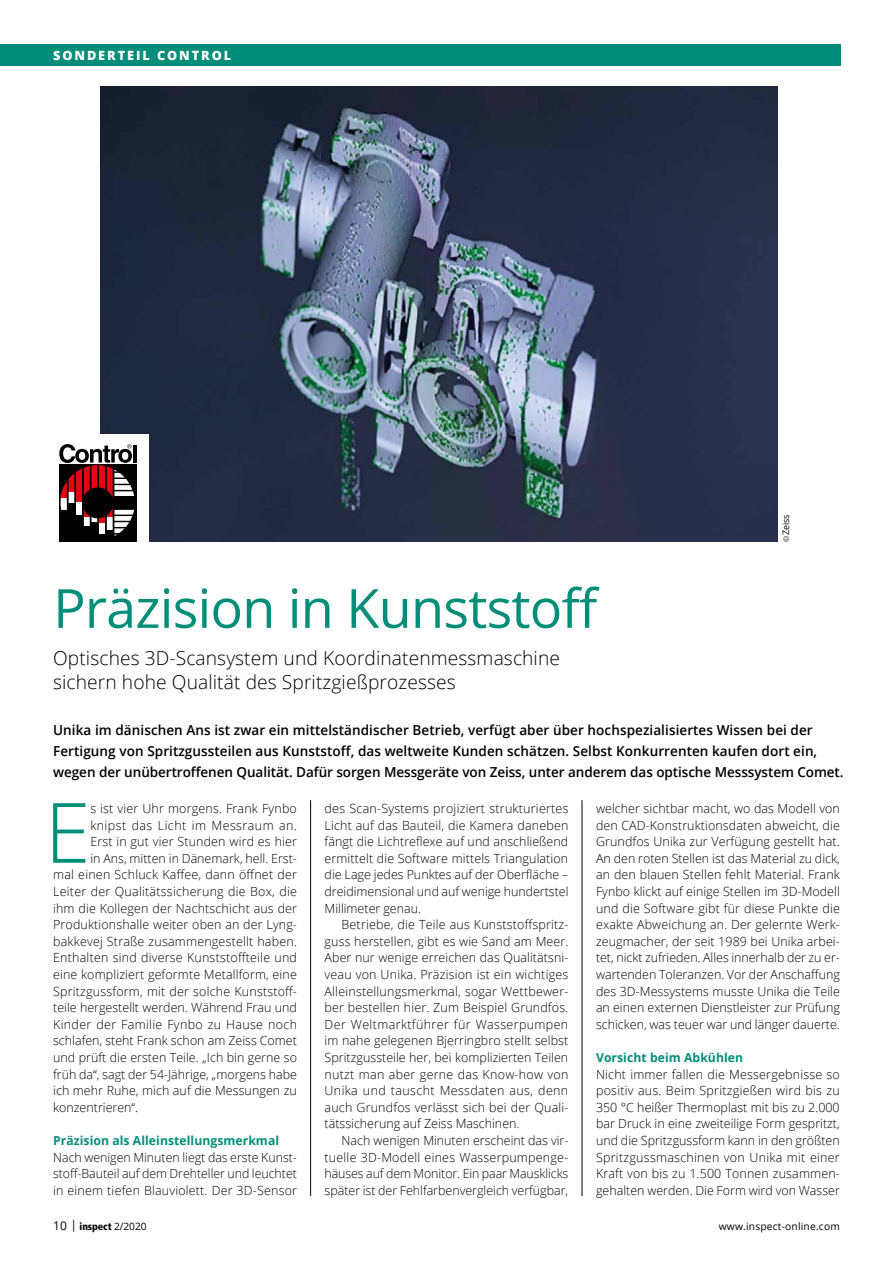
<style>
.page{position:relative;width:893px;height:1263px;background:#fff}
.page>*{position:absolute;margin:0;border:0;box-sizing:border-box;transform-origin:0 0}
.t1{font:300 83.4px "Open Sans";color:#008e79}
.t2{font:54px "Open Sans";letter-spacing:-.015em;color:#008e79}
.t3{font:300 19.2px/24px "Open Sans";letter-spacing:.005em;color:#000}
.t4{font:600 13.8px/21px "Open Sans";letter-spacing:.005em;color:#000}
.t5{font:800 12.75px "Open Sans";letter-spacing:.15em;color:#fff}
.t6{font:300 12.6px/16.6px "Open Sans";letter-spacing:.01em;color:#000;text-align:justify}
.t7{font:300 12.6px "Open Sans";letter-spacing:.03em;color:#000}
.t8{font:300 12.6px "Open Sans";letter-spacing:.035em;color:#000}
.t9{font:700 12.3px "Open Sans";letter-spacing:.005em;color:#008e79}
.t10{font:10.2px "Open Sans";letter-spacing:.02em;color:#000}
.t11{font:900 condensed 10.2px "Frutiger LT Com";letter-spacing:-.01em;color:#000}
.t12{font:9px "Open Sans";letter-spacing:.005em;color:#000}
.s1{font-family:"Minion Pro"}
.s2{font-family:"Open Sans";font-weight:400;font-stretch:normal;font-size:12px}
.s3{font-family:"Open Sans";font-weight:400;font-stretch:normal}
</style>
<div class="page">
<img style="left:100px;top:87px;width:678px;height:454px">
<div style="left:0;top:44px;width:840px;height:21px;background:#008e79"></div>
<hr style="left:582px;top:800px;width:1px;height:396px;background:#000">
<hr style="left:310px;top:800px;width:1px;height:396px;background:#000">
<div style="left:46px;top:434px;width:103px;height:122px;background:#fff"></div>
<svg style="left:59px;top:464px;width:77px;height:77px"></svg>
<svg style="left:59px;top:444px;width:77px;height:84px"></svg>
<div style="left:82px;top:487px;width:31px;height:31px;background:#000;border-radius:50%"></div>
<div style="left:75px;top:515px;width:8px;height:23px;background:#000"></div>
<div style="left:60px;top:511px;width:8px;height:25px;background:#000"></div>
<div style="left:68px;top:503px;width:7px;height:34px;background:#000"></div>
<div style="left:83px;top:526px;width:8px;height:15px;background:#000"></div>
<div style="left:91px;top:522px;width:7px;height:19px;background:#000"></div>
<hr style="left:97px;top:465px;width:2px;height:69px;background:#000">
<hr style="left:67px;top:466px;width:1px;height:69px;background:#000">
<hr style="left:75px;top:466px;width:1px;height:69px;background:#000">
<hr style="left:82px;top:466px;width:2px;height:69px;background:#000">
<hr style="left:90px;top:465px;width:1px;height:70px;background:#000">
<hr style="left:105px;top:465px;width:2px;height:70px;background:#000">
<hr style="left:113px;top:466px;width:1px;height:74px;background:#000">
<p class="t5" style="left:53px;top:46px;width:180px">SONDERTEIL CONTROL</p>
<p class="t12" style="left:780px;top:542px;width:29px;rotate:-90deg"><span class="s1">©</span>Zeiss</p>
<h2 class="t2" style="left:53px;top:571px;width:546px">Präzision in Kunststoff</h2>
<h3 class="t3" style="left:53px;top:645px;width:508px">Optisches 3D-Scansystem und Koordinatenmessmaschine sichern hohe Qualität des Spritzgießprozesses</h3>
<p class="t4" style="left:53px;top:719px;width:792px">Unika im dänischen Ans ist zwar ein mittelständischer Betrieb, verfügt aber über hochspezialisiertes Wissen bei der<br>Fertigung von Spritzgussteilen aus Kunststoff, das weltweite Kunden schätzen. Selbst Konkurrenten kaufen dort ein, wegen der unübertroffenen Qualität. Dafür sorgen Messgeräte von Zeiss, unter anderem das optische Messsystem Comet.</p>
<h1 class="t1" style="left:45px;top:775px;width:47px">E</h1>
<p class="t6" style="left:90px;top:800px;width:208px">s ist vier Uhr morgens. Frank Fynbo</p>
<p class="t8" style="left:90px;top:816px;width:208px">knipst das Licht im Messraum an.</p>
<p class="t6" style="left:90px;top:833px;width:208px">Erst in gut vier Stunden wird es hier</p>
<p class="t6" style="left:90px;top:849px;width:208px">in Ans, mitten in Dänemark, hell. Erst-</p>
<p class="t6" style="left:53px;top:866px;width:245px">mal einen Schluck Kaffee, dann öffnet der</p>
<p class="t6" style="left:53px;top:883px;width:245px">Leiter der Qualitätssicherung die Box, die</p>
<p class="t6" style="left:53px;top:899px;width:245px">ihm die Kollegen der Nachtschicht aus der</p>
<p class="t6" style="left:53px;top:916px;width:245px">Produktionshalle weiter oben an der Lyng-</p>
<p class="t6" style="left:53px;top:932px;width:245px">bakkevej Straße zusammengestellt haben.</p>
<p class="t6" style="left:53px;top:949px;width:245px">Enthalten sind diverse Kunststoffteile und</p>
<p class="t6" style="left:53px;top:966px;width:245px">eine kompliziert geformte Metallform, eine</p>
<p class="t6" style="left:53px;top:982px;width:245px">Spritzgussform, mit der solche Kunststoff-</p>
<p class="t6" style="left:53px;top:999px;width:245px">teile hergestellt werden. Während Frau und</p>
<p class="t7" style="left:53px;top:1015px;width:245px">Kinder der Familie Fynbo zu Hause noch</p>
<p class="t6" style="left:53px;top:1032px;width:245px">schlafen, steht Frank schon am Zeiss Comet</p>
<p class="t6" style="left:53px;top:1049px;width:245px">und prüft die ersten Teile. „Ich bin gerne so</p>
<p class="t6" style="left:53px;top:1065px;width:245px">früh da“, sagt der 54-Jährige, „morgens habe</p>
<p class="t6" style="left:53px;top:1082px;width:245px">ich mehr Ruhe, mich auf die Messungen zu</p>
<p class="t6" style="left:53px;top:1098px;width:87px">konzentrieren“.</p>
<p class="t9" style="left:53px;top:1132px;width:227px">Präzision als Alleinstellungsmerkmal</p>
<p class="t6" style="left:53px;top:1148px;width:245px">Nach wenigen Minuten liegt das erste Kunst&shy;stoff-Bauteil auf dem Drehteller und leuchtet in einem tiefen Blauviolett. Der 3D-Sensor</p>
<p class="t6" style="left:325px;top:800px;width:245px">des Scan-Systems projiziert strukturiertes Licht auf das Bauteil, die Kamera daneben fängt die Lichtreflexe auf und anschließend ermittelt die Software mittels Triangulation die Lage jedes Punktes auf der Oberfläche – dreidimensional und auf wenige hundertstel Millimeter genau.</p>
<p class="t6" style="left:325px;top:916px;width:245px;text-indent:17px">Betriebe, die Teile aus Kunststoffspritz&shy;guss herstellen, gibt es wie Sand am Meer.<br>Aber nur wenige erreichen das Qualitätsni&shy;veau von Unika. Präzision ist ein wichtiges Alleinstellungsmerkmal, sogar Wettbewer&shy;ber bestellen hier. Zum Beispiel Grundfos.<br>Der Weltmarktführer für Wasserpumpen im nahe gelegenen Bjerringbro stellt selbst Spritzgussteile her, bei komplizierten Teilen nutzt man aber gerne das Know-how von Unika und tauscht Messdaten aus, denn auch Grundfos verlässt sich bei der Quali&shy;tätssicherung auf Zeiss Maschinen.</p>
<p class="t6" style="left:325px;top:1132px;width:245px;text-indent:17px">Nach wenigen Minuten erscheint das vir&shy;tuelle 3D-Modell eines Wasserpumpenge&shy;häuses auf dem Monitor. Ein paar Mausklicks später ist der Fehlfarbenvergleich verfügbar,</p>
<p class="t6" style="left:596px;top:800px;width:245px">welcher sichtbar macht, wo das Modell von den CAD-Konstruktionsdaten abweicht, die Grundfos Unika zur Verfügung gestellt hat.<br>An den roten Stellen ist das Material zu dick, an den blauen Stellen fehlt Material. Frank Fynbo klickt auf einige Stellen im 3D-Modell und die Software gibt für diese Punkte die exakte Abweichung an. Der gelernte Werk&shy;zeugmacher, der seit 1989 bei Unika arbei&shy;tet, nickt zufrieden. Alles innerhalb der zu er&shy;wartenden Toleranzen. Vor der Anschaffung des 3D-Messystems musste Unika die Teile an einen externen Dienstleister zur Prüfung schicken, was teuer war und länger dauerte.</p>
<p class="t9" style="left:596px;top:1049px;width:149px">Vorsicht beim Abkühlen</p>
<p class="t6" style="left:596px;top:1065px;width:245px">Nicht immer fallen die Messergebnisse so positiv aus. Beim Spritzgießen wird bis zu 350 °C heißer Thermoplast mit bis zu 2.000 bar Druck in eine zweiteilige Form gespritzt, und die Spritzgussform kann in den größten Spritzgussmaschinen von Unika mit einer Kraft von bis zu 1.500 Tonnen zusammen&shy;gehalten werden. Die Form wird von Wasser</p>
<p class="t11" style="left:53px;top:1220px;width:95px"><span class="s2">10 |</span> inspect <span class="s3">2/2020</span></p>
<p class="t10" style="left:719px;top:1219px;width:123px">www.inspect-online.com</p>
</div>
